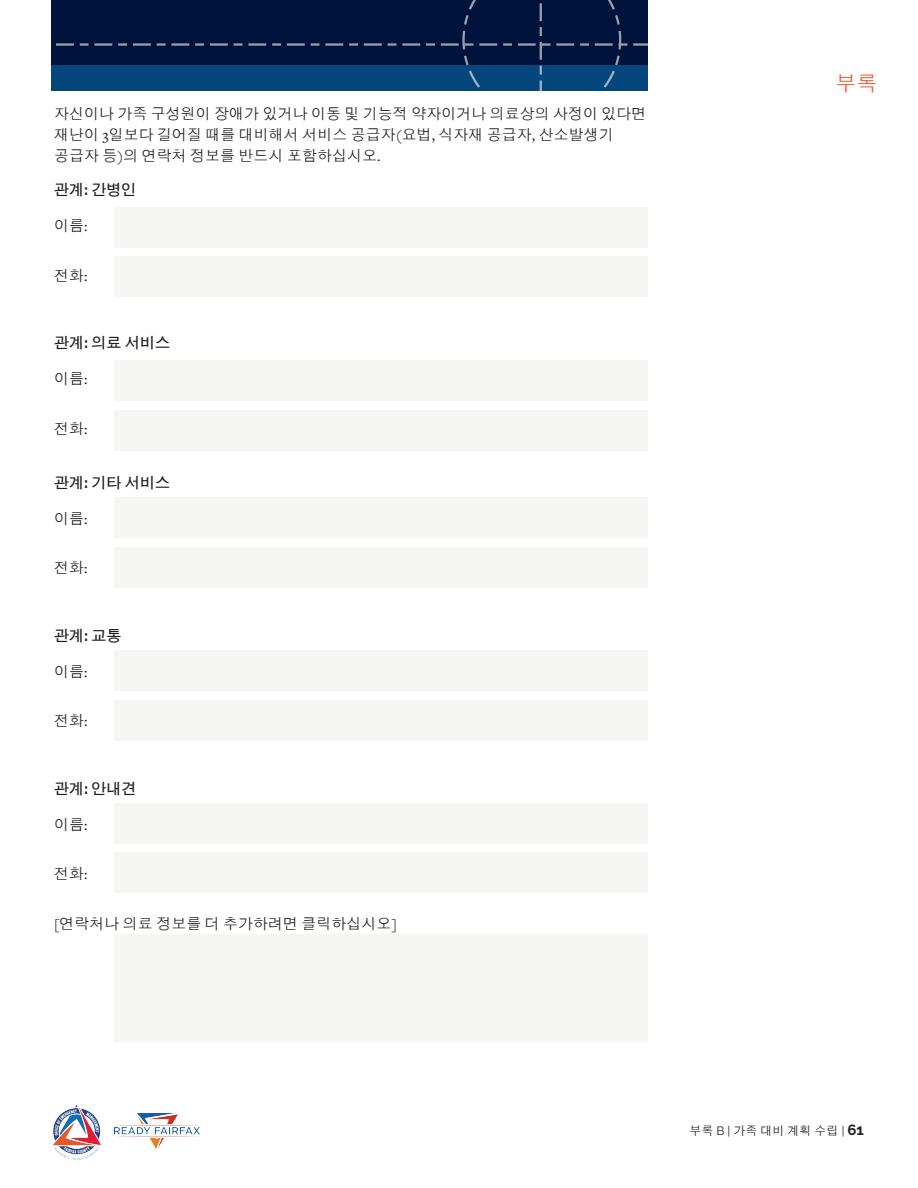
<style>
.page{position:relative;width:918px;height:1188px;background:#fff}
.page>*{position:absolute;margin:0;border:0;box-sizing:border-box;transform-origin:0 0}
.t1{font:500 21px "HY Go Thic";color:#f05530}
.t2{font:500 15px/21px "HY Go Thic";color:#231f20}
.t3{font:700 15px "HY Go Thic";color:#231f20}
.t4{font:500 12px "HY Go Thic";color:#231f20}
.s1{font-family:"Freight Text Pro";font-weight:400}
.s2{font-family:"Raleway";font-weight:800}
.s3{font-family:"Raleway";font-weight:400}
.s4{font-family:"Raleway";font-weight:700;font-size:15px}
</style>
<div class="page">
<svg style="left:52px;top:0;width:596px;height:91px;background:#042450"></svg>
<img style="left:115px;top:1114px;width:85px;height:35px">
<img style="left:53px;top:1104px;width:48px;height:56px">
<div style="left:114px;top:207px;width:534px;height:41px;background:#f5f5f4"></div>
<div style="left:114px;top:497px;width:534px;height:41px;background:#f5f5f4"></div>
<div style="left:114px;top:256px;width:534px;height:41px;background:#f5f5f4"></div>
<div style="left:114px;top:547px;width:534px;height:40px;background:#f5f5f4"></div>
<div style="left:114px;top:360px;width:534px;height:41px;background:#f5f5f4"></div>
<div style="left:114px;top:651px;width:534px;height:40px;background:#f5f5f4"></div>
<div style="left:114px;top:803px;width:534px;height:40px;background:#f5f5f4"></div>
<div style="left:114px;top:410px;width:534px;height:40px;background:#f5f5f4"></div>
<div style="left:114px;top:700px;width:534px;height:41px;background:#f5f5f4"></div>
<div style="left:114px;top:852px;width:534px;height:41px;background:#f5f5f4"></div>
<div style="left:114px;top:934px;width:534px;height:108px;background:#f5f5f4"></div>
<p class="t2" style="left:54px;top:103px;width:594px">자신이나 가족 구성원이 장애가 있거나 이동 및 기능적 약자이거나 의료상의 사정이 있다면 재난이 <span class="s1">3</span>일보다 길어질 때를 대비해서 서비스 공급자<span class="s1">(</span>요법<span class="s1">,</span> 식자재 공급자<span class="s1">,</span> 산소발생기 공급자 등<span class="s1">)</span>의 연락처 정보를 반드시 포함하십시오<span class="s1">.</span></p>
<p class="t3" style="left:54px;top:182px;width:84px">관계<span class="s2">:</span> 간병인</p>
<p class="t2" style="left:54px;top:215px;width:35px">이름<span class="s1">:</span></p>
<p class="t2" style="left:54px;top:265px;width:35px">전화<span class="s1">:</span></p>
<p class="t3" style="left:54px;top:335px;width:118px">관계<span class="s2">:</span> 의료 서비스</p>
<p class="t2" style="left:54px;top:368px;width:35px">이름<span class="s1">:</span></p>
<p class="t2" style="left:54px;top:418px;width:35px">전화<span class="s1">:</span></p>
<p class="t3" style="left:54px;top:475px;width:118px">관계<span class="s2">:</span> 기타 서비스</p>
<p class="t2" style="left:54px;top:508px;width:35px">이름<span class="s1">:</span></p>
<p class="t2" style="left:54px;top:557px;width:35px">전화<span class="s1">:</span></p>
<p class="t3" style="left:54px;top:628px;width:69px">관계<span class="s2">:</span> 교통</p>
<p class="t2" style="left:54px;top:661px;width:35px">이름<span class="s1">:</span></p>
<p class="t2" style="left:54px;top:710px;width:35px">전화<span class="s1">:</span></p>
<p class="t3" style="left:54px;top:781px;width:84px">관계<span class="s2">:</span> 안내견</p>
<p class="t2" style="left:54px;top:814px;width:35px">이름<span class="s1">:</span></p>
<p class="t2" style="left:54px;top:863px;width:35px">전화<span class="s1">:</span></p>
<p class="t2" style="left:54px;top:913px;width:345px"><span class="s1">[</span>연락처나 의료 정보를 더 추가하려면 클릭하십시오<span class="s1">]</span></p>
<h1 class="t1" style="left:836px;top:73px;width:43px">부록</h1>
<p class="t4" style="left:690px;top:1124px;width:176px">부록 <span class="s3">B |</span> 가족 대비 계획 수립 <span class="s3">|</span> <span class="s4">61</span></p>
</div>
